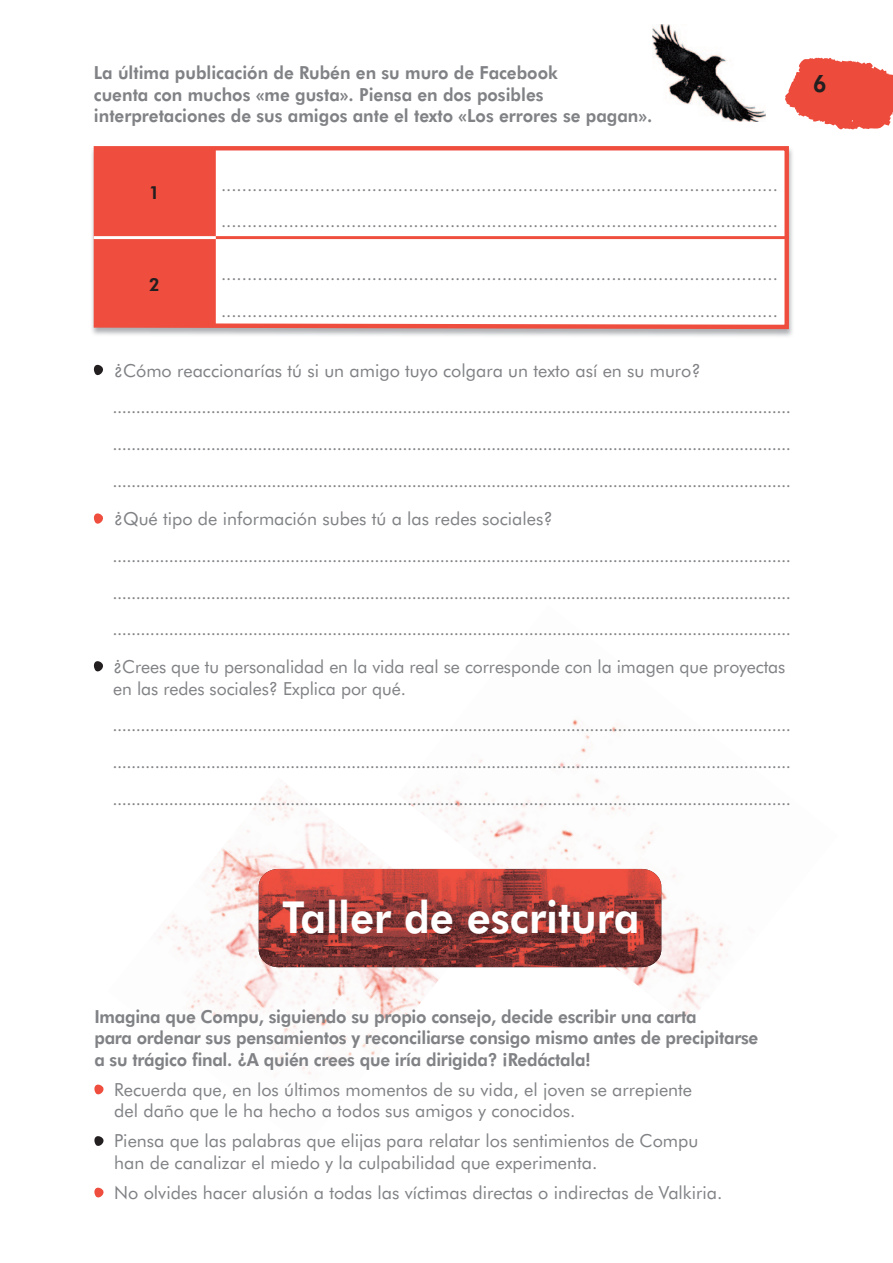
<style>
.page{position:relative;width:893px;height:1263px;background:#fff}
.page>*{position:absolute;margin:0;border:0;box-sizing:border-box;transform-origin:0 0}
.t1{font:800 44.1px "Futura BT";color:#fff;scale:.95 1}
.t2{font:800 24px "Futura BT";color:#231f20;scale:.95 1}
.t3{font:18px/21.6px "Futura BT";color:#808285}
.t4{font:800 18px/21.6px "Futura BT";letter-spacing:-.015em;color:#808285;scale:.95 1}
.t5{font:800 18px "Futura BT";color:#231f20}
.t6{font:17.7px/36.8px "Futura BT";color:#808285;text-align:justify}
</style>
<div class="page">
<img style="left:159px;top:785px;width:238px;height:290px">
<img style="left:397px;top:719px;width:333px;height:299px">
<img style="left:785px;top:58px;width:108px;height:72px">
<img style="left:653px;top:24px;width:112px;height:98px">
<img style="left:92px;top:150px;width:701px;height:186px">
<svg style="left:92px;top:146px;width:699px;height:185px"></svg>
<hr style="left:202px;top:236px;width:587px;height:3px;background:#ef4d3d">
<hr style="left:94px;top:236px;width:122px;height:3px;background:#fff">
<svg style="left:93px;top:661px;width:10px;height:11px"></svg>
<svg style="left:93px;top:513px;width:10px;height:11px"></svg>
<svg style="left:93px;top:364px;width:10px;height:12px"></svg>
<img style="left:259px;top:869px;width:402px;height:98px">
<svg style="left:94px;top:1084px;width:10px;height:11px"></svg>
<svg style="left:94px;top:1136px;width:10px;height:10px"></svg>
<svg style="left:94px;top:1187px;width:10px;height:11px"></svg>
<p class="t4" style="left:94px;top:62px;width:589px">La última publicación de Rubén en su muro de Facebook<br>cuenta con muchos «me gusta». Piensa en dos posibles interpretaciones de sus amigos ante el texto «Los errores se pagan».</p>
<p class="t5" style="left:149px;top:182px;width:13px">1</p>
<p class="t6" style="left:221px;top:166px;width:558px">........................................................................................................... ...........................................................................................................</p>
<p class="t5" style="left:149px;top:274px;width:13px">2</p>
<p class="t6" style="left:221px;top:255px;width:558px">........................................................................................................... ...........................................................................................................</p>
<p class="t3" style="left:114px;top:359px;width:589px">¿Cómo reaccionarías tú si un amigo tuyo colgara un texto así en su muro?</p>
<p class="t6" style="left:113px;top:388px;width:680px">................................................................................................................................................. ................................................................................................................................................. .................................................................................................................................................</p>
<p class="t3" style="left:114px;top:508px;width:441px">¿Qué tipo de información subes tú a las redes sociales?</p>
<p class="t6" style="left:113px;top:537px;width:680px">................................................................................................................................................. ................................................................................................................................................. .................................................................................................................................................</p>
<p class="t3" style="left:113px;top:655px;width:674px">¿Crees que tu personalidad en la vida real se corresponde con la imagen que proyectas en las redes sociales? Explica por qué.</p>
<p class="t6" style="left:113px;top:706px;width:680px">................................................................................................................................................. ................................................................................................................................................. .................................................................................................................................................</p>
<h2 class="t2" style="left:813px;top:69px;width:16px">6</h2>
<h1 class="t1" style="left:282px;top:891px;width:378px">Taller de escritura</h1>
<p class="t4" style="left:94px;top:1005px;width:700px">Imagina que Compu, siguiendo su propio consejo, decide escribir una carta<br>para ordenar sus pensamientos y reconciliarse consigo mismo antes de precipitarse a su trágico final. ¿A quién crees que iría dirigida? ¡Redáctala!</p>
<p class="t3" style="left:114px;top:1078px;width:579px">Recuerda que, en los últimos momentos de su vida, el joven se arrepiente del daño que le ha hecho a todos sus amigos y conocidos.</p>
<p class="t3" style="left:114px;top:1130px;width:586px">Piensa que las palabras que elijas para relatar los sentimientos de Compu han de canalizar el miedo y la culpabilidad que experimenta.</p>
<p class="t3" style="left:114px;top:1181px;width:610px">No olvides hacer alusión a todas las víctimas directas o indirectas de Valkiria.</p>
</div>
